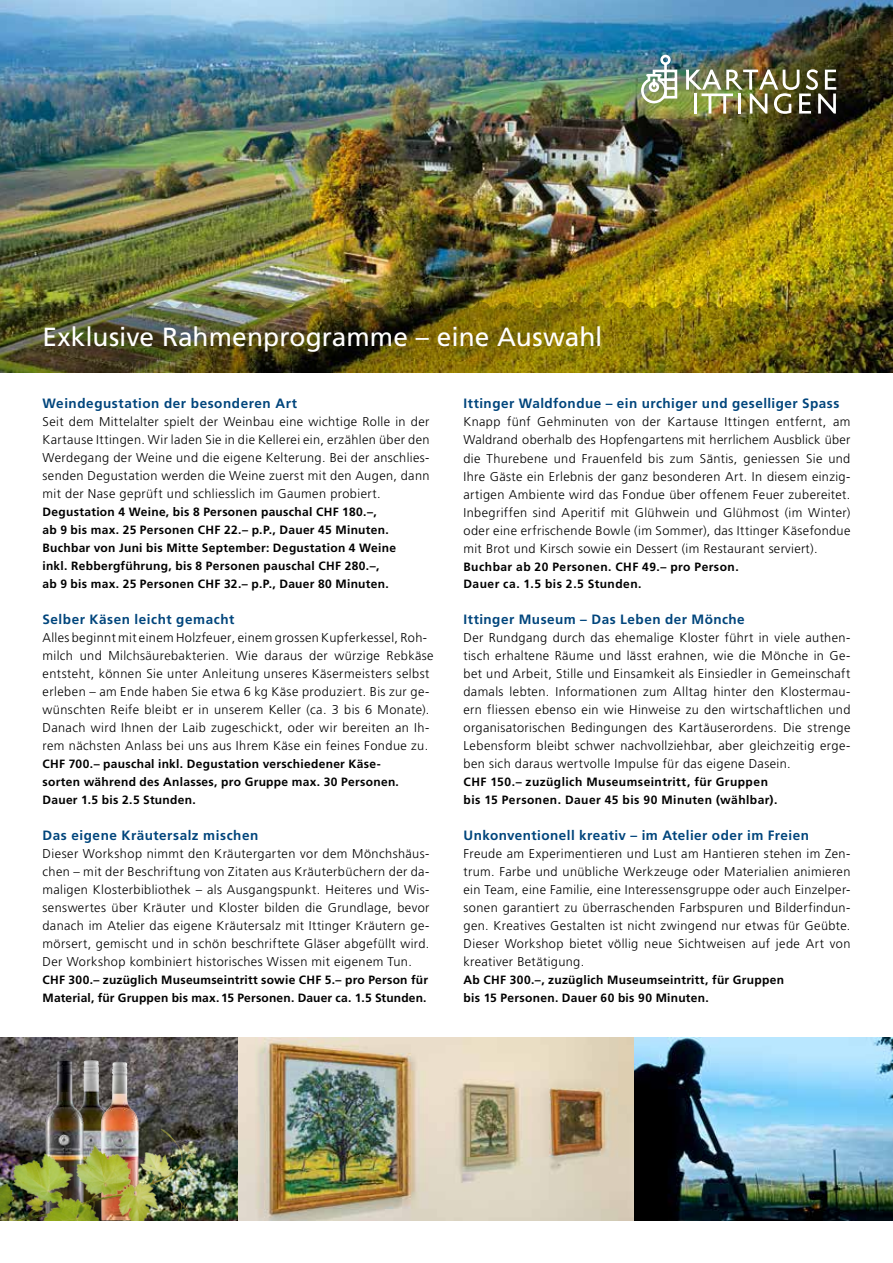
<style>
.page{position:relative;width:893px;height:1263px;background:#fff}
.page>*{position:absolute;margin:0;border:0;box-sizing:border-box;transform-origin:0 0}
.t1{font:26.25px "Frutiger LT Pro";color:#fff}
.t2{font:700 13.5px "Frutiger LT Pro";letter-spacing:.035em;color:#00457c}
.t3{font:300 12.75px/18px "Frutiger LT Pro";letter-spacing:.03em;color:#000;text-align:justify}
.t4{font:700 12px/18px "Frutiger LT Pro";letter-spacing:.025em;color:#000}
.s1{font-family:"Frutiger"}
</style>
<div class="page">
<img style="left:0;top:1037px;width:635px;height:183px">
<img style="left:0;top:0;width:893px;height:302px">
<img style="left:0;top:302px;width:893px;height:71px">
<div style="left:660px;top:55px;width:11px;height:10px;border:3px solid #fff;border-radius:50%"></div>
<img style="left:686px;top:69px;width:150px;height:45px">
<svg style="left:641px;top:63px;width:38px;height:40px"></svg>
<img style="left:635px;top:1037px;width:258px;height:183px">
<img style="left:88px;top:1060px;width:22px;height:55px">
<img style="left:39px;top:1049px;width:49px;height:66px">
<img style="left:101px;top:1062px;width:38px;height:53px">
<img style="left:0;top:1115px;width:232px;height:105px">
<h1 class="t1" style="left:43px;top:321px;width:562px">Exklusive Rahmenprogramme – eine Auswahl</h1>
<p class="t2" style="left:43px;top:395px;width:256px">Weindegustation der besonderen Art</p>
<p class="t3" style="left:43px;top:412px;width:388px">Seit dem Mittelalter spielt der Weinbau eine wichtige Rolle in der Kartause Ittingen. Wir laden Sie in die Kellerei ein, erzählen über den Werdegang der Weine und die eigene Kelterung. Bei der anschlies&shy;senden Degustation werden die Weine zuerst mit den Augen, dann mit der Nase geprüft und schliesslich im Gaumen probiert.</p>
<p class="t4" style="left:43px;top:503px;width:355px">Degustation 4 Weine, bis 8 Personen pauschal CHF 180.–,<br>ab 9 bis max. 25 Personen CHF 22.– p.P., Dauer 45 Minuten.<br>Buchbar von Juni bis Mitte September: Degustation 4 Weine inkl. Rebbergführung, bis 8 Personen pauschal CHF 280.–, ab 9 bis max. 25 Personen CHF 32.– p.P., Dauer 80 Minuten.</p>
<p class="t2" style="left:43px;top:611px;width:193px">Selber Käsen leicht gemacht</p>
<p class="t3" style="left:43px;top:629px;width:393px;text-align:left">Alles beginnt mit einem Holzfeuer, einem grossen Kupferkessel, Roh&shy;milch und <span class="s1">Milchsäurebakteri</span>en. Wie daraus der würzige <span class="s1">Reb</span>käse entsteht, können Sie unter Anleitung unseres Käsermeisters selbst erleben – am Ende haben Sie etwa 6 kg Käse produziert. Bis zur ge&shy;wünschten Reife bleibt er in unserem Keller (ca. 3 bis 6 Monate).<br>Danach wird Ihnen der Laib zugeschickt, oder wir bereiten an Ih&shy;rem nächsten Anlass bei uns aus Ihrem Käse ein feines Fondue zu.</p>
<p class="t4" style="left:43px;top:755px;width:358px">CHF 700.– pauschal inkl. Degustation verschiedener Käse&shy;sorten während des Anlasses, pro Gruppe max. 30 Personen.<br>Dauer 1.5 bis 2.5 Stunden.</p>
<p class="t2" style="left:43px;top:827px;width:217px">Das eigene Kräutersalz mischen</p>
<p class="t3" style="left:43px;top:844px;width:388px">Dieser Workshop nimmt den Kräutergarten vor dem Mönchshäus&shy;chen – mit der Beschriftung von Zitaten aus Kräuterbüchern der da&shy;maligen Klosterbibliothek – als Ausgangspunkt. Heiteres und Wis&shy;senswertes über Kräuter und Kloster bilden die Grundlage, bevor danach im Atelier das eigene Kräutersalz mit Ittinger Kräutern ge&shy;mörsert, gemischt und in schön beschriftete Gläser abgefüllt wird.<br>Der Workshop kombiniert historisches Wissen mit eigenem Tun.</p>
<p class="t4" style="left:43px;top:971px;width:387px">CHF 300.– zuzüglich Museumseintritt sowie CHF 5.– pro Person für<br>Material, für Gruppen bis max.15 Personen. Dauer ca. 1.5 Stunden.</p>
<p class="t2" style="left:463px;top:395px;width:377px">Ittinger Waldfondue – ein urchiger und geselliger Spass</p>
<p class="t3" style="left:463px;top:413px;width:388px">Knapp fünf Gehminuten von der Kartause Ittingen entfernt, am Waldrand oberhalb des Hopfengartens mit herrlichem Ausblick über die Thurebene und Frauenfeld bis zum Säntis, geniessen Sie und Ihre Gäste ein Erlebnis der ganz besonderen Art. In diesem einzig&shy;artigen Ambiente wird das Fondue über offenem Feuer zubereitet.<br>Inbegriffen sind Aperitif mit Glühwein und Glühmost (im Winter) oder eine erfrischende Bowle (im Sommer), das Ittinger Käsefondue mit Brot und Kirsch sowie ein Dessert (im Restaurant serviert).</p>
<p class="t4" style="left:463px;top:558px;width:277px;line-height:17.1px">Buchbar ab 20 Personen. CHF 4<span class="s1">9</span>.– pro Person.<br>Dauer ca. 1.5 bis 2.5 Stunden.</p>
<p class="t2" style="left:463px;top:611px;width:283px">Ittinger Museum – Das Leben der Mönche</p>
<p class="t3" style="left:463px;top:628px;width:388px">Der Rundgang durch das ehemalige Kloster führt in viele authen&shy;tisch erhaltene Räume und lässt erahnen, wie die Mönche in Ge&shy;bet und Arbeit, Stille und Einsamkeit als Einsiedler in Gemeinschaft damals lebten. Informationen zum Alltag hinter den Klostermau&shy;ern fliessen ebenso ein wie Hinweise zu den wirtschaftlichen und organisatorischen Bedingungen des Kartäuserordens. Die strenge Lebensform bleibt schwer nachvollziehbar, aber gleichzeitig erge&shy;ben sich daraus wertvolle Impulse für das eigene Dasein.</p>
<p class="t4" style="left:463px;top:773px;width:315px">CHF 150.– zuzüglich Museumseintritt, für Gruppen bis 15 Personen. Dauer 45 bis 90 Minuten (wählbar).</p>
<p class="t2" style="left:463px;top:827px;width:347px">Unkonventionell kreativ – im Atelier oder im Freien</p>
<p class="t3" style="left:463px;top:844px;width:388px">Freude am Experimentieren und Lust am Hantieren stehen im Zen&shy;trum. Farbe und unübliche Werkzeuge oder Materialien animieren ein Team, eine Familie, eine Interessensgruppe oder auch Einzelper&shy;sonen garantiert zu überraschenden Farbspuren und Bilderfindun&shy;gen. Kreatives Gestalten ist nicht zwingend nur etwas für Geübte.<br>Dieser Workshop bietet völlig neue Sichtweisen auf jede Art von kreativer Betätigung.</p>
<p class="t4" style="left:463px;top:971px;width:322px">Ab CHF 300.–, zuzüglich Museumseintritt, für Gruppen bis 15 Personen. Dauer 60 bis 90 Minuten.</p>
</div>
